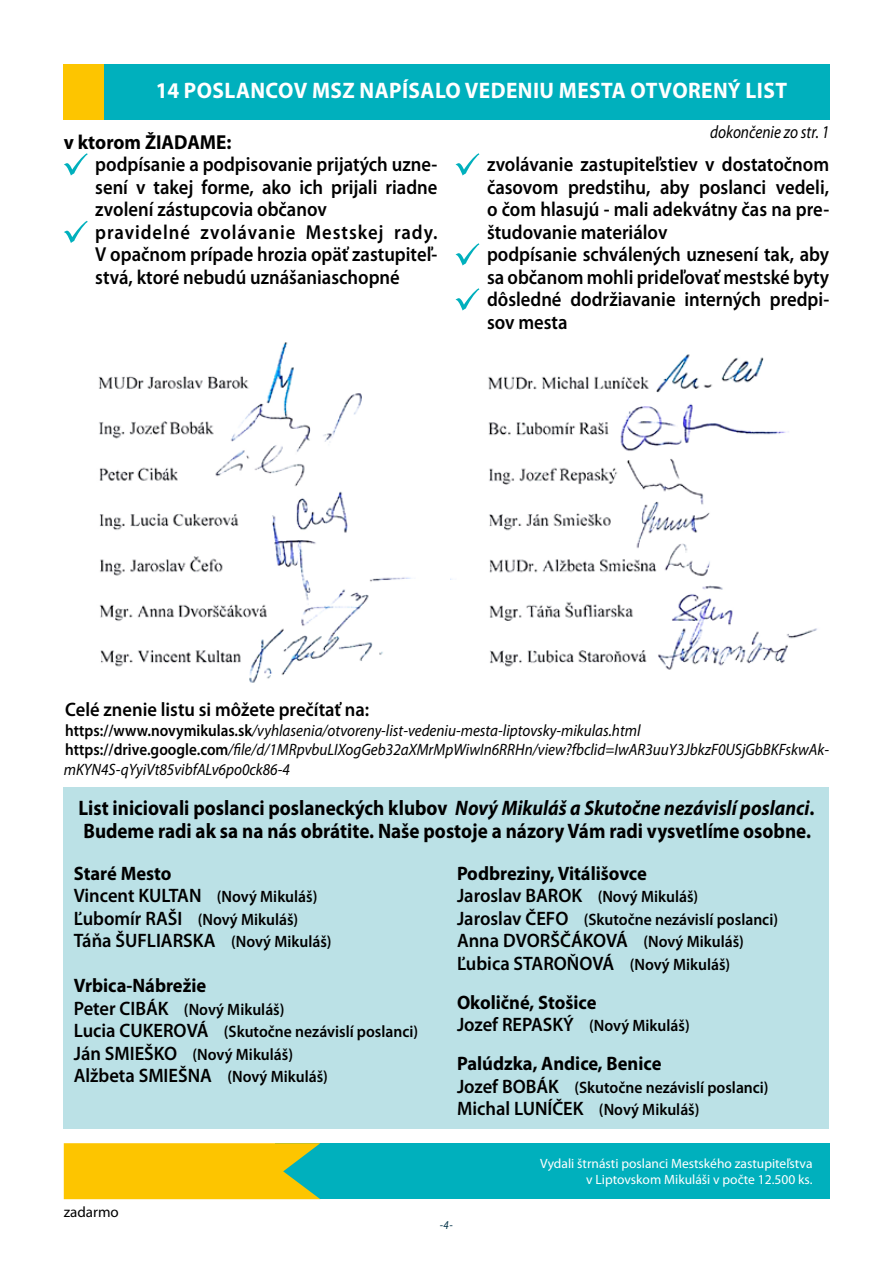
<style>
.page{position:relative;width:893px;height:1263px;background:#fff}
.page>*{position:absolute;margin:0;border:0;box-sizing:border-box;transform-origin:0 0}
.t1{font:700 22.5px "Myriad Pro";letter-spacing:.02em;color:#fff;scale:.95 1}
.t2{font:700 21px/22.5px "Myriad Pro";color:#000;scale:.91 1}
.t3{font:600 20.25px/22.5px "Myriad Pro";color:#000;scale:.92 1}
.t4{font:700 20.25px "Myriad Pro";color:#000;scale:.95 1}
.t5{font:600 19.5px/22.5px "Myriad Pro";color:#000;scale:.95 1}
.t6{font:700 19.5px/22.5px "Myriad Pro";color:#000;scale:.95 1}
.t7{font:italic 18px "Myriad Pro";color:#000;scale:.85 1}
.t8{font:italic 16.5px/19.5px "Myriad Pro";color:#000;scale:.92 1}
.t9{font:600 16.5px/22.5px "Myriad Pro";color:#000;scale:.95 1}
.t10{font:15px "Myriad Pro";color:#000}
.t11{font:13.5px/16.2px "Myriad Pro";color:#fff;text-align:right}
.t12{font:italic 12px "Myriad Pro";color:#003247;scale:.9 1}
.s1{font-weight:600;font-style:normal}
.s2{font-style:italic}
.s3{font-weight:700}
.s4{font-size:16.5px}
.s5{font-size:19.5px}
.s6{font-weight:600}
.s7{font-weight:600;font-size:16.5px}
</style>
<div class="page">
<img style="left:98px;top:342px;width:313px;height:341px">
<img style="left:451px;top:354px;width:366px;height:316px">
<div style="left:275px;top:1143px;width:554px;height:56px;background:#00b0bd"></div>
<svg style="left:64px;top:1143px;width:256px;height:56px;background:#eac30e"></svg>
<div style="left:64px;top:64px;width:40px;height:56px;background:#fdc500"></div>
<div style="left:104px;top:64px;width:725px;height:56px;background:#00b0bd"></div>
<div style="left:64px;top:787px;width:765px;height:341px;background:#bbe1e6"></div>
<svg style="left:64px;top:153px;width:24px;height:23px"></svg>
<svg style="left:64px;top:221px;width:24px;height:22px"></svg>
<svg style="left:455px;top:153px;width:24px;height:23px"></svg>
<svg style="left:455px;top:243px;width:24px;height:23px"></svg>
<svg style="left:455px;top:288px;width:24px;height:23px"></svg>
<p class="t1" style="left:156px;top:77px;width:666px">14 POSLANCOV MSZ NAPÍSALO VEDENIU MESTA OTVORENÝ LIST</p>
<p class="t7" style="left:710px;top:122px;width:141px">dokončenie zo str. 1</p>
<p class="t4" style="left:64px;top:131px;width:178px">v ktorom ŽIADAME:</p>
<p class="t3" style="left:95px;top:153px;width:373px">podpísanie a podpisovanie prijatých uzne&shy;sení v takej forme, ako ich prijali riadne zvolení zástupcovia občanov<br>pravidelné zvolávanie Mestskej rady.<br>V opačnom prípade hrozia opäť zastupiteľ&shy;stvá, ktoré nebudú uznášaniaschopné</p>
<p class="t3" style="left:487px;top:153px;width:373px">zvolávanie zastupiteľstiev v dostatočnom časovom predstihu, aby poslanci vedeli, o čom hlasujú - mali adekvátny čas na pre&shy;študovanie materiálov<br>podpísanie schválených uznesení tak, aby sa občanom mohli prideľovať mestské byty dôsledné dodržiavanie interných predpi&shy;sov mesta</p>
<p class="t5" style="left:65px;top:699px;width:322px">Celé znenie listu si môžete prečítať na:</p>
<p class="t8" style="left:64px;top:721px;width:833px"><span class="s1">https://www.novymikulas.sk</span>/vyhlasenia/otvoreny-list-vedeniu-mesta-liptovsky-mikulas.html <span class="s1">https://drive.google.com</span>/file/d/1MRpvbuLIXogGeb32aXMrMpWiwIn6RRHn/view?fbclid=IwAR3uuY3JbkzF0USjGbBKFskwAk&shy;mKYN4S-qYyiVt85vibfALv6po0ck86-4</p>
<p class="t2" style="left:78px;top:797px;width:810px">List iniciovali poslanci poslaneckých klubov <span class="s2">Nový Mikuláš a Skutočne nezávislí poslanci</span>.<br>Budeme radi ak sa na nás obrátite. Naše postoje a názory Vám radi vysvetlíme osobne.</p>
<p class="t5" style="left:74px;top:862px;width:258px"><span class="s3">Staré Mesto<br></span>Vincent KULTAN <span class="s4">(Nový Mikuláš)</span></p>
<p class="t9" style="left:74px;top:908px;width:238px"><span class="s5">Ľubomír RAŠI</span> (Nový Mikuláš)</p>
<p class="t5" style="left:74px;top:929px;width:273px">Táňa ŠUFLIARSKA <span class="s4">(Nový Mikuláš)</span></p>
<p class="t6" style="left:74px;top:974px;width:141px">Vrbica-Nábrežie</p>
<p class="t9" style="left:74px;top:998px;width:364px"><span class="s5">Peter CIBÁK</span> (Nový Mikuláš)<br><span class="s5">Lucia CUKEROVÁ</span> (Skutočne nezávislí poslanci)<br><span class="s5">Ján SMIEŠKO</span> (Nový Mikuláš)</p>
<p class="t5" style="left:74px;top:1064px;width:269px">Alžbeta SMIEŠNA <span class="s4">(Nový Mikuláš)</span></p>
<p class="t10" style="left:64px;top:1204px;width:57px">zadarmo</p>
<p class="t6" style="left:457px;top:862px;width:255px">Podbreziny, Vitálišovce<br><span class="s6">Jaroslav BAROK</span> <span class="s7">(Nový Mikuláš)</span></p>
<p class="t9" style="left:457px;top:908px;width:339px"><span class="s5">Jaroslav ČEFO</span> (Skutočne nezávislí poslanci)</p>
<p class="t5" style="left:457px;top:929px;width:304px">Anna DVORŠČÁKOVÁ <span class="s4">(Nový Mikuláš)<br></span>Ľubica STAROŇOVÁ <span class="s4">(Nový Mikuláš)</span></p>
<p class="t6" style="left:457px;top:991px;width:148px">Okoličné, Stošice</p>
<p class="t9" style="left:457px;top:1014px;width:246px"><span class="s5">Jozef REPASKÝ</span> (Nový Mikuláš)</p>
<p class="t6" style="left:457px;top:1052px;width:217px">Palúdzka, Andice, Benice</p>
<p class="t9" style="left:457px;top:1076px;width:330px"><span class="s5">Jozef BOBÁK</span> (Skutočne nezávislí poslanci)</p>
<p class="t5" style="left:457px;top:1097px;width:257px">Michal LUNÍČEK <span class="s4">(Nový Mikuláš)</span></p>
<p class="t12" style="left:440px;top:1219px;width:16px">-4-</p>
<p class="t11" style="left:540px;top:1155px;width:274px">Vydali štrnásti poslanci Mestského zastupiteľstva v Liptovskom Mikuláši v počte 12.500 ks.</p>
</div>
